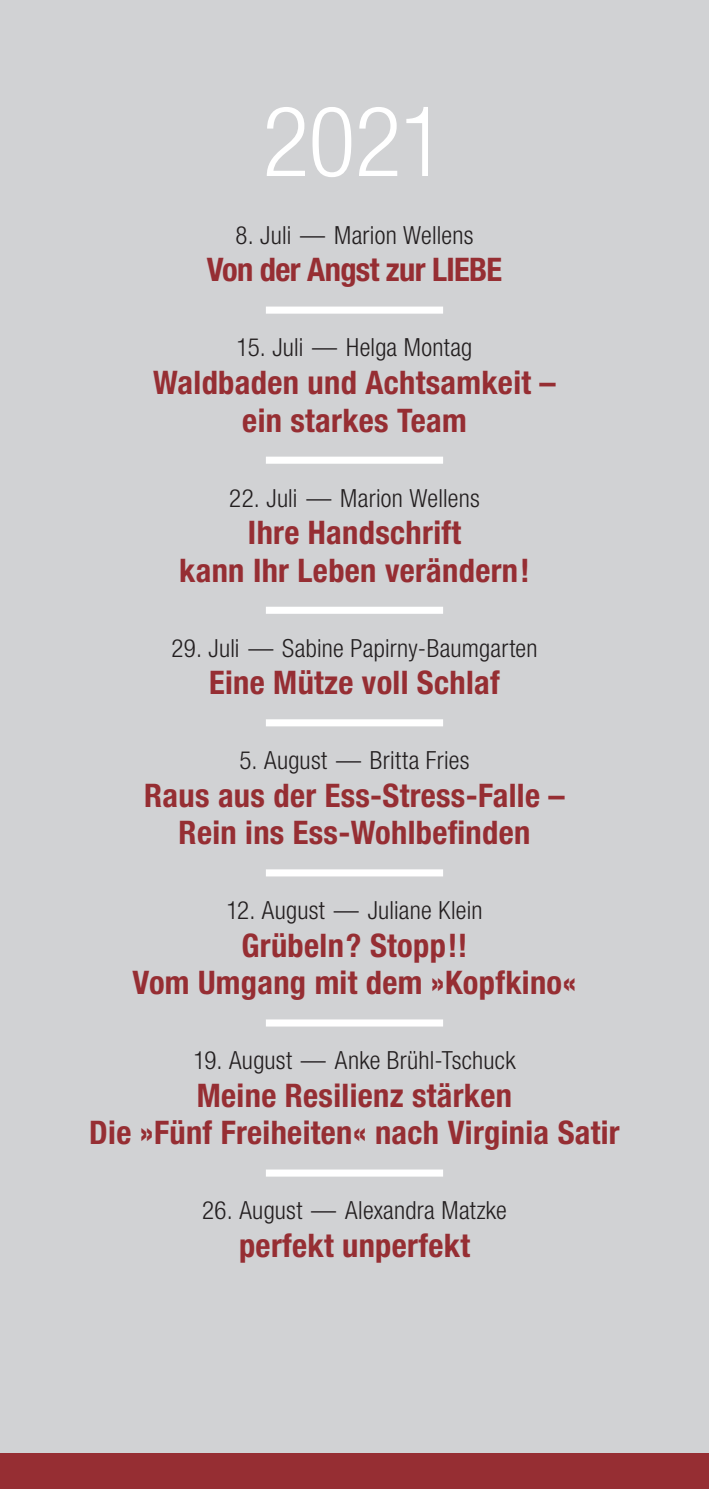
<style>
.page{position:relative;width:709px;height:1489px;background:#fff}
.page>*{position:absolute;margin:0;border:0;box-sizing:border-box;transform-origin:0 0}
.t1{font:300 condensed 97.5px "Helvetica Neue LT Std";color:#fff}
.t2{font:700 condensed 32.5px/37.5px "Helvetica Neue LT Std";letter-spacing:.01em;color:#962e33;text-align:center}
.t3{font:700 condensed 32.5px "Helvetica Neue LT Std";letter-spacing:-.02em;color:#962e33}
.t4{font:300 condensed 25px "Helvetica Neue LT Std";letter-spacing:.01em;color:#231f20}
</style>
<div class="page">
<div style="left:0;top:0;width:709px;height:1488px;background:#d1d2d4"></div>
<div style="left:0;top:1453px;width:709px;height:35px;background:#962e33"></div>
<div style="left:266px;top:306px;width:177px;height:7px;background:#fff"></div>
<div style="left:266px;top:456px;width:177px;height:7px;background:#fff"></div>
<div style="left:266px;top:606px;width:177px;height:7px;background:#fff"></div>
<div style="left:266px;top:719px;width:177px;height:7px;background:#fff"></div>
<div style="left:266px;top:869px;width:177px;height:7px;background:#fff"></div>
<div style="left:266px;top:1019px;width:177px;height:7px;background:#fff"></div>
<div style="left:266px;top:1169px;width:177px;height:7px;background:#fff"></div>
<h1 class="t1" style="left:262px;top:86px;width:185px">2021</h1>
<p class="t4" style="left:235px;top:221px;width:239px">8. Juli — Marion Wellens</p>
<p class="t3" style="left:207px;top:250px;width:297px">Von der Angst zur LIEBE</p>
<p class="t4" style="left:237px;top:333px;width:237px">15. Juli — Helga Montag</p>
<p class="t2" style="left:153px;top:363px;width:404px">Waldbaden und Achtsamkeit – ein starkes Team</p>
<p class="t4" style="left:229px;top:483px;width:252px">22. Juli — Marion Wellens</p>
<p class="t2" style="left:179px;top:513px;width:352px">Ihre Handschrift<br>kann Ihr Leben verändern!</p>
<p class="t4" style="left:171px;top:633px;width:368px">29. Juli — Sabine Papirny-Baumgarten</p>
<p class="t2" style="left:209px;top:663px;width:292px">Eine Mütze voll Schlaf</p>
<p class="t4" style="left:239px;top:746px;width:232px">5. August — Britta Fries</p>
<p class="t2" style="left:144px;top:776px;width:422px">Raus aus der Ess-Stress-Falle –<br>Rein ins Ess-Wohlbefinden</p>
<p class="t4" style="left:226px;top:896px;width:258px">12. August — Juliane Klein</p>
<p class="t2" style="left:133px;top:926px;width:445px">Grübeln? Stopp!!<br>Vom Umgang mit dem »Kopfkino«</p>
<p class="t4" style="left:193px;top:1046px;width:323px">19. August — Anke Brühl-Tschuck</p>
<p class="t2" style="left:89px;top:1076px;width:532px">Meine Resilienz stärken<br>Die »Fünf Freiheiten« nach Virginia Satir</p>
<p class="t4" style="left:202px;top:1196px;width:306px">26. August — Alexandra Matzke</p>
<p class="t2" style="left:239px;top:1226px;width:232px">perfekt unperfekt</p>
</div>
